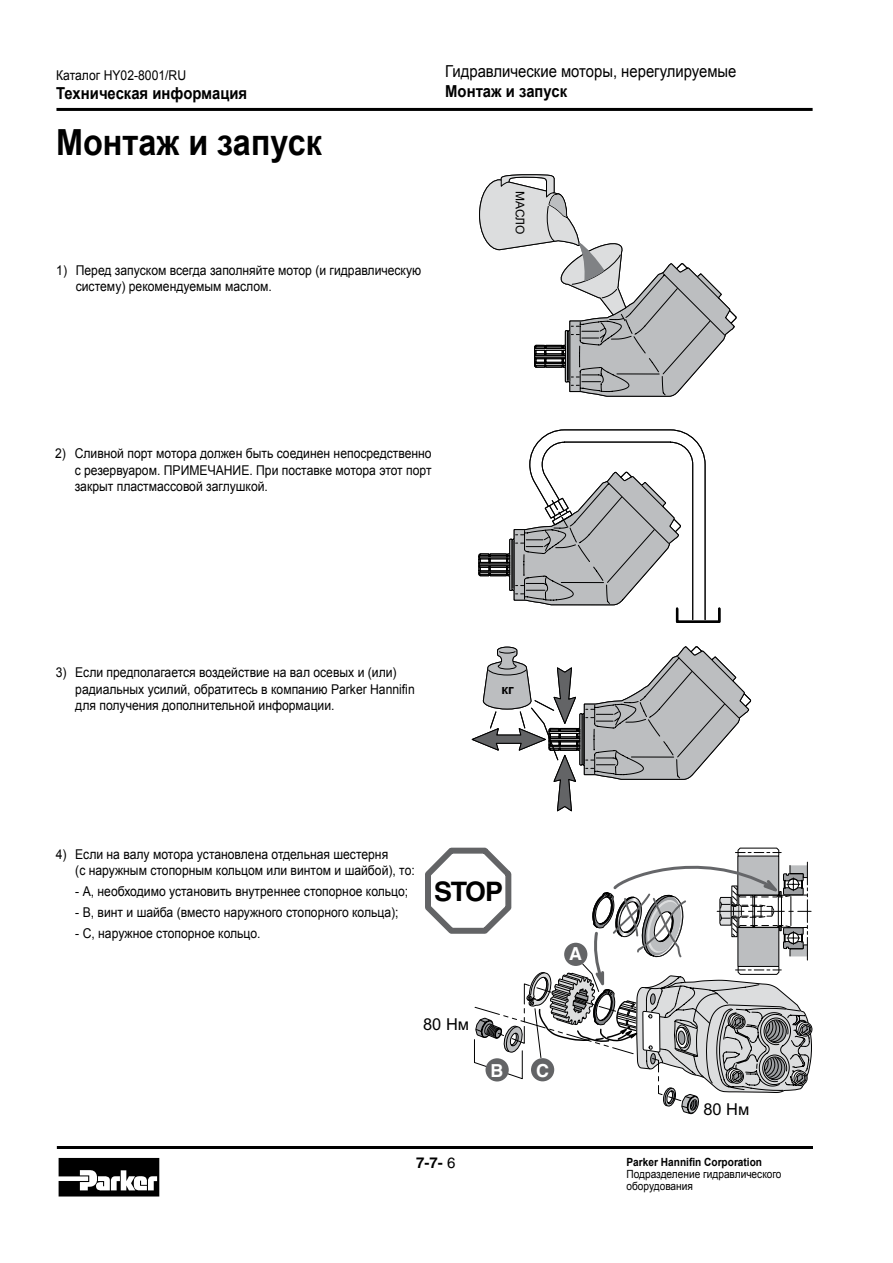
<style>
.page{position:relative;width:893px;height:1263px;background:#fff}
.page>*{position:absolute;margin:0;border:0;box-sizing:border-box;transform-origin:0 0}
.t1{font:700 36px "Arial";color:#000;scale:.9 1}
.t2{font:700 26.85px "Helvetica";color:#000}
.t3{font:17.85px "Helvetica";color:#000}
.t4{font:700 17.85px "Helvetica";color:#fff}
.t5{font:16.5px "Arial";color:#000;scale:.9 1}
.t6{font:700 16.5px "Arial";color:#000;scale:.9 1}
.t7{font:16.5px "Arial";color:#000}
.t8{font:700 15px "Helvetica";color:#000}
.t9{font:14.25px "Helvetica";color:#000}
.t10{font:13.5px/16.5px "Arial";color:#000;scale:.9 1}
.t11{font:700 13.5px "Helvetica";color:#000}
.t12{font:700 13.5px "Arial";color:#000}
.t13{font:12px "Arial";letter-spacing:-.015em;color:#000}
.t14{font:11.25px/12px "Arial";color:#000;scale:.9 1}
.t15{font:700 11.25px "Arial";color:#000;scale:.9 1}
.s1{font-weight:400}
</style>
<div class="page">
<hr style="left:56px;top:108px;width:757px;height:3px;background:#000">
<hr style="left:57px;top:1146px;width:756px;height:3px;background:#000">
<svg style="left:479px;top:174px;width:257px;height:223px"></svg>
<svg style="left:478px;top:429px;width:228px;height:191px"></svg>
<div style="left:676px;top:607px;width:44px;height:16px;border:2px solid #000"></div>
<svg style="left:472px;top:646px;width:279px;height:166px"></svg>
<svg style="left:425px;top:848px;width:387px;height:267px"></svg>
<svg style="left:59px;top:1158px;width:100px;height:38px"></svg>
<p class="t10" style="left:56px;top:68px;width:146px">Каталог HY02-8001/RU</p>
<p class="t6" style="left:56px;top:82px;width:214px">Техническая информация</p>
<h1 class="t1" style="left:56px;top:119px;width:297px">Монтаж и запуск</h1>
<p class="t10" style="left:76px;top:262px;width:385px;text-indent:-20px">1) Перед запуском всегда заполняйте мотор (и гидравлическую систему) рекомендуемым маслом.</p>
<p class="t5" style="left:445px;top:61px;width:325px">Гидравлические моторы, нерегулируемые</p>
<p class="t6" style="left:445px;top:80px;width:137px">Монтаж и запуск</p>
<p class="t13" style="left:528px;top:191px;width:45px;rotate:90deg">МАСЛО</p>
<p class="t9" style="left:529px;top:200px;width:24px;rotate:90deg">OIL</p>
<p class="t10" style="left:75px;top:445px;width:398px;text-align:justify;text-indent:-20px">2) Сливной порт мотора должен быть соединен непосредственно с резервуаром. ПРИМЕЧАНИЕ. При поставке мотора этот порт закрыт пластмассовой заглушкой.</p>
<p class="t10" style="left:75px;top:665px;width:379px;text-indent:-20px">3) Если предполагается воздействие на вал осевых и (или) радиальных усилий, обратитесь в компанию Parker Hannifin для получения дополнительной информации.</p>
<p class="t11" style="left:499px;top:681px;width:19px">Kg</p>
<p class="t12" style="left:501px;top:680px;width:14px">кг</p>
<p class="t10" style="left:75px;top:846px;width:379px;text-indent:-19px">4) Если на валу мотора установлена отдельная шестерня<br>(с наружным стопорным кольцом или винтом и шайбой), то:</p>
<p class="t10" style="left:75px;top:883px;width:371px">- А, необходимо установить внутреннее стопорное кольцо;</p>
<p class="t10" style="left:75px;top:904px;width:361px">- В, винт и шайба (вместо наружного стопорного кольца);</p>
<p class="t10" style="left:75px;top:925px;width:207px">- С, наружное стопорное кольцо.</p>
<h2 class="t2" style="left:434px;top:875px;width:70px">STOP</h2>
<h3 class="t4" style="left:569px;top:943px;width:14px">A</h3>
<p class="t7" style="left:423px;top:1014px;width:47px">80 Нм</p>
<h3 class="t4" style="left:491px;top:1059px;width:14px">B</h3>
<h3 class="t4" style="left:536px;top:1059px;width:14px">C</h3>
<p class="t7" style="left:703px;top:1098px;width:47px">80 Нм</p>
<h3 class="t3" style="left:681px;top:1152px;width:129px">Leif A./03-11-03</h3>
<p class="t8" style="left:416px;top:1154px;width:41px">7-7- <span class="s1">6</span></p>
<p class="t15" style="left:626px;top:1154px;width:152px">Parker Hannifin Corporation</p>
<p class="t14" style="left:626px;top:1168px;width:174px">Подразделение гидравлического оборудования</p>
</div>
